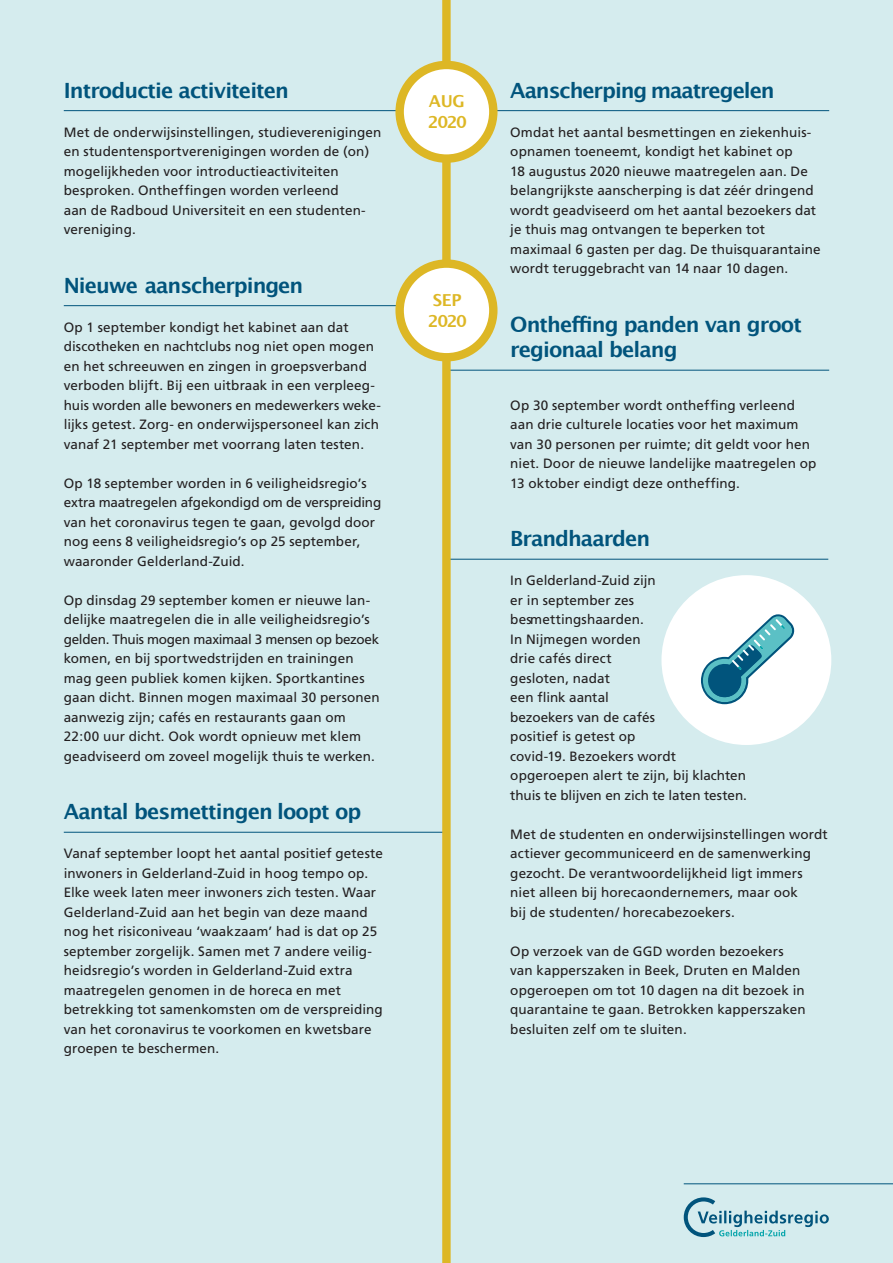
<style>
.page{position:relative;width:893px;height:1263px;background:#d5ecee}
.page>*{position:absolute;margin:0;border:0;box-sizing:border-box;transform-origin:0 0}
.t1{font:700 21px/25.5px "Lucida Grande";letter-spacing:-.045em;color:#01547c}
.t2{font:700 16.5px/21px "Lucida Grande";letter-spacing:-.09em;color:#ddb725}
.t3{font:13.5px/19.5px "Frutiger";letter-spacing:.005em;color:#231f20}
</style>
<div class="page">
<hr style="left:64px;top:110px;width:382px;height:1px;background:#01547c">
<hr style="left:64px;top:305px;width:382px;height:1px;background:#01547c">
<hr style="left:64px;top:832px;width:382px;height:1px;background:#01547c">
<hr style="left:446px;top:110px;width:383px;height:1px;background:#01547c">
<hr style="left:446px;top:370px;width:383px;height:1px;background:#01547c">
<hr style="left:446px;top:559px;width:382px;height:1px;background:#01547c">
<svg style="left:683px;top:1197px;width:146px;height:41px"></svg>
<hr style="left:684px;top:1183px;width:209px;height:1px;background:#01547c">
<div style="left:442px;top:0;width:9px;height:1263px;background:#ddb725"></div>
<div style="left:400px;top:65px;width:93px;height:94px;background:#fff;border-radius:50%"></div>
<div style="left:395px;top:61px;width:102px;height:102px;border:8px solid #ddb725;border-radius:50%"></div>
<div style="left:400px;top:264px;width:93px;height:93px;background:#fff;border-radius:50%"></div>
<div style="left:395px;top:259px;width:102px;height:102px;border:8px solid #ddb725;border-radius:50%"></div>
<div style="left:661px;top:575px;width:170px;height:170px;background:#fff;border-radius:50%"></div>
<svg style="left:701px;top:614px;width:93px;height:91px"></svg>
<h1 class="t1" style="left:64px;top:79px;width:227px">Introductie activiteiten</h1>
<p class="t3" style="left:64px;top:123px;width:319px">Met de onderwijsinstellingen, studieverenigingen en studentensportverenigingen worden de (on) mogelijkheden voor introductieactiviteiten besproken. Ontheffingen worden verleend<br>aan de Radboud Universiteit en een studenten&shy;vereniging.</p>
<h1 class="t1" style="left:64px;top:274px;width:241px">Nieuwe aanscherpingen</h1>
<p class="t3" style="left:64px;top:318px;width:319px">Op 1 september kondigt het kabinet aan dat discotheken en nachtclubs nog niet open mogen en het schreeuwen en zingen in groepsverband verboden blijft. Bij een uitbraak in een verpleeg&shy;huis worden alle bewoners en medewerkers weke&shy;lijks getest. Zorg- en onderwijspersoneel kan zich vanaf 21 september met voorrang laten testen.</p>
<p class="t3" style="left:64px;top:474px;width:319px">Op 18 september worden in 6 veiligheidsregio’s extra maatregelen afgekondigd om de verspreiding van het coronavirus tegen te gaan, gevolgd door nog eens 8 veiligheidsregio’s op 25 september, waaronder Gelderland-Zuid.</p>
<p class="t3" style="left:64px;top:591px;width:318px">Op dinsdag 29 september komen er nieuwe lan&shy;delijke maatregelen die in alle veiligheidsregio’s gelden. Thuis mogen maximaal 3 mensen op bezoek komen, en bij sportwedstrijden en trainingen mag geen publiek komen kijken. Sportkantines gaan dicht. Binnen mogen maximaal 30 personen aanwezig zijn; cafés en restaurants gaan om 22:00 uur dicht. Ook wordt opnieuw met klem geadviseerd om zoveel mogelijk thuis te werken.</p>
<h1 class="t1" style="left:64px;top:800px;width:299px">Aantal besmettingen loopt op</h1>
<p class="t3" style="left:64px;top:845px;width:321px">Vanaf september loopt het aantal positief geteste inwoners in Gelderland-Zuid in hoog tempo op.<br>Elke week laten meer inwoners zich testen. Waar Gelderland-Zuid aan het begin van deze maand nog het risiconiveau ‘waakzaam’ had is dat op 25 september zorgelijk. Samen met 7 andere veilig&shy;heidsregio’s worden in Gelderland-Zuid extra maatregelen genomen in de horeca en met betrekking tot samenkomsten om de verspreiding van het coronavirus te voorkomen en kwetsbare groepen te beschermen.</p>
<p class="t2" style="left:428px;top:92px;width:41px">AUG<br>2020</p>
<p class="t2" style="left:428px;top:291px;width:41px">SEP<br>2020</p>
<h1 class="t1" style="left:510px;top:79px;width:266px">Aanscherping maatregelen</h1>
<p class="t3" style="left:510px;top:123px;width:312px">Omdat het aantal besmettingen en ziekenhuis&shy;opnamen toeneemt, kondigt het kabinet op<br>18 augustus 2020 nieuwe maatregelen aan. De belangrijkste aanscherping is dat zéér dringend wordt geadviseerd om het aantal bezoekers dat je thuis mag ontvangen te beperken tot maximaal 6 gasten per dag. De thuisquarantaine wordt teruggebracht van 14 naar 10 dagen.</p>
<h1 class="t1" style="left:510px;top:313px;width:293px">Ontheffing panden van groot regionaal belang</h1>
<p class="t3" style="left:510px;top:396px;width:308px">Op 30 september wordt ontheffing verleend aan drie culturele locaties voor het maximum van 30 personen per ruimte; dit geldt voor hen niet. Door de nieuwe landelijke maatregelen op 13 oktober eindigt deze ontheffing.</p>
<h1 class="t1" style="left:510px;top:527px;width:142px">Brandhaarden</h1>
<p class="t3" style="left:510px;top:572px;width:238px">In Gelderland-Zuid zijn<br>er in september zes besmettingshaarden.<br>In Nijmegen worden<br>drie cafés direct<br>gesloten, nadat<br>een flink aantal<br>bezoekers van de cafés<br>positief is getest op<br>covid-19. Bezoekers wordt opgeroepen alert te zijn, bij klachten thuis te blijven en zich te laten testen.</p>
<p class="t3" style="left:510px;top:825px;width:319px">Met de studenten en onderwijsinstellingen wordt actiever gecommuniceerd en de samenwerking gezocht. De verantwoordelijkheid ligt immers niet alleen bij horecaondernemers, maar ook<br>bij de studenten/ horecabezoekers.</p>
<p class="t3" style="left:510px;top:942px;width:297px">Op verzoek van de GGD worden bezoekers van kapperszaken in Beek, Druten en Malden opgeroepen om tot 10 dagen na dit bezoek in quarantaine te gaan. Betrokken kapperszaken besluiten zelf om te sluiten.</p>
</div>
